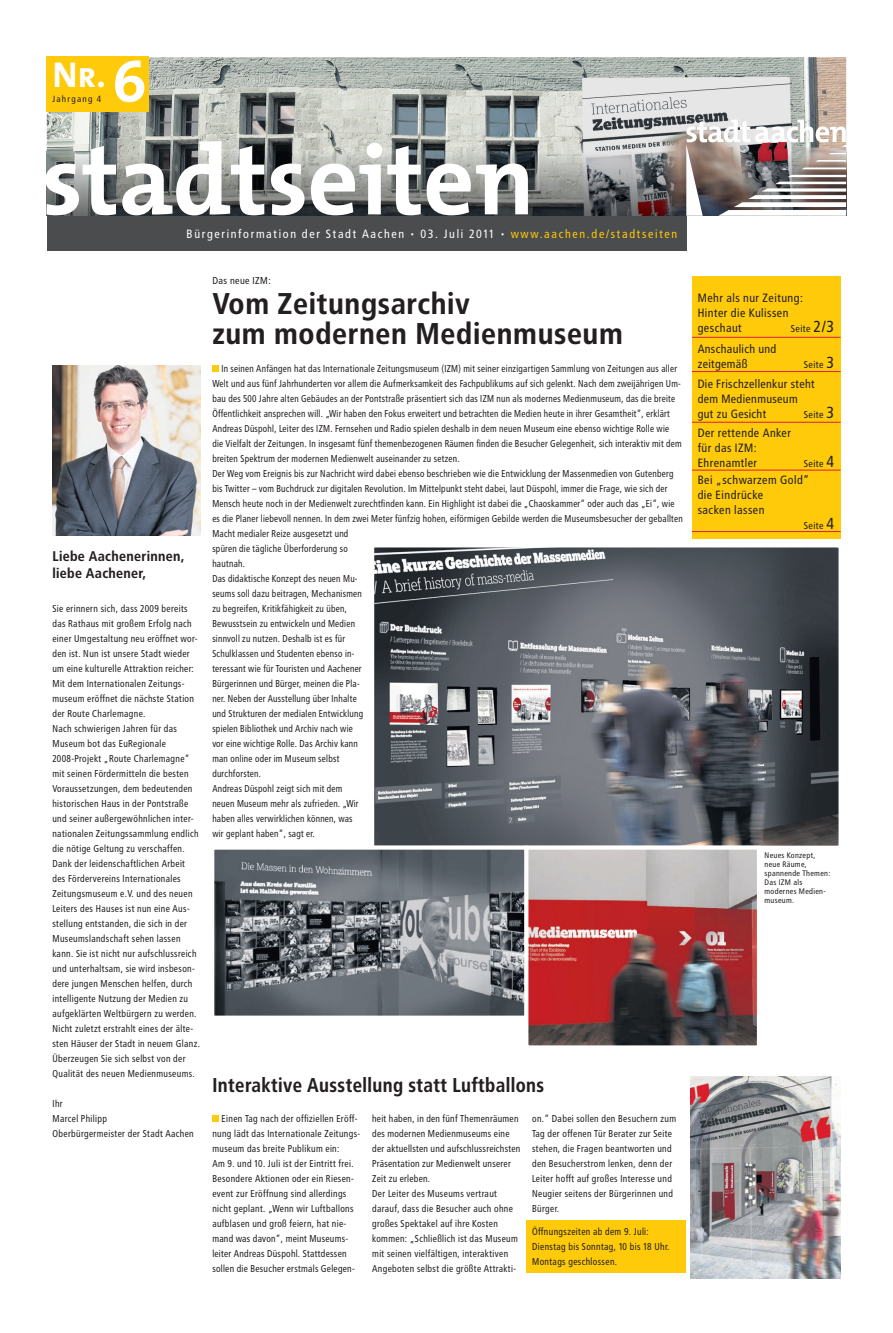
<style>
.page{position:relative;width:893px;height:1333px;background:#fff}
.page>*{position:absolute;margin:0;border:0;box-sizing:border-box;transform-origin:0 0}
.t1{font:700 100px "The Mix";letter-spacing:-.01em;color:#fff}
.t2{font:60px "The Mix Bold Caps";color:#fff}
.t3{font:36px "The Mix Bold Caps";color:#fff}
.t4{font:700 30px/30px "Transit";color:#231f20}
.t5{font:700 20px "Transit";color:#231f20;scale:.94 1}
.t6{font:700 14px/16.5px "Transit";color:#231f20}
.t7{font:12px/15px "Transit";color:#231f20}
.t8{font:12px "Transit";letter-spacing:.1em;color:#fff}
.t9{font:10px/15px "Transit";letter-spacing:-.01em;color:#231f20;scale:.94 1}
.t10{font:10px/15px "Transit";letter-spacing:-.01em;color:#231f20;scale:.91 1}
.t11{font:10px "Transit";letter-spacing:-.01em;color:#231f20}
.t12{font:9px "Transit";letter-spacing:.1em;color:#231f20}
.t13{font:8px/9px "Transit";color:#231f20}
.s1{color:#feca0a}
.s2{font-size:16px}
</style>
<div class="page">
<img style="left:52px;top:366px;width:149px;height:170px">
<img style="left:47px;top:57px;width:799px;height:94px">
<div style="left:212px;top:365px;width:7px;height:7px;background:#feca0a"></div>
<div style="left:212px;top:1115px;width:7px;height:7px;background:#feca0a"></div>
<div style="left:47px;top:215px;width:639px;height:36px;background:#4b4c4d"></div>
<div style="left:692px;top:277px;width:148px;height:262px;background:#feca0a"></div>
<hr style="left:692px;top:337px;width:148px;height:1px;background:#da1f3d">
<hr style="left:692px;top:371px;width:148px;height:1px;background:#da1f3d">
<hr style="left:692px;top:422px;width:148px;height:1px;background:#da1f3d">
<hr style="left:692px;top:470px;width:148px;height:1px;background:#da1f3d">
<hr style="left:692px;top:531px;width:148px;height:1px;background:#da1f3d">
<div style="left:47px;top:57px;width:102px;height:55px;background:#feca0a"></div>
<img style="left:47px;top:151px;width:639px;height:65px">
<svg style="left:686px;top:119px;width:160px;height:97px"></svg>
<img style="left:691px;top:1076px;width:149px;height:202px">
<img style="left:375px;top:548px;width:462px;height:296px">
<div style="left:370px;top:543px;width:472px;height:306px;border:4px solid #fff"></div>
<img style="left:215px;top:850px;width:308px;height:164px">
<div style="left:210px;top:845px;width:318px;height:174px;border:4px solid #fff"></div>
<img style="left:529px;top:850px;width:227px;height:194px">
<div style="left:524px;top:845px;width:237px;height:204px;border:4px solid #fff"></div>
<div style="left:526px;top:1219px;width:160px;height:53px;background:#feca0a"></div>
<h3 class="t3" style="left:52px;top:44px;width:55px">Nr.</h3>
<p class="t12" style="left:52px;top:93px;width:51px">Jahrgang 4</p>
<h2 class="t2" style="left:112px;top:31px;width:36px">6</h2>
<h1 class="t1" style="left:41px;top:97px;width:495px">stadtseiten</h1>
<p class="t8" style="left:187px;top:226px;width:493px">Bürgerinformation der Stadt Aachen • 03. Juli 2011 • <span class="s1">www.aachen.de/stadtseiten</span></p>
<p class="t11" style="left:212px;top:275px;width:60px">Das neue IZM:</p>
<h3 class="t4" style="left:212px;top:289px;width:413px">Vom Zeitungsarchiv<br>zum modernen Medienmuseum</h3>
<h3 class="t6" style="left:52px;top:548px;width:134px">Liebe Aachenerinnen, liebe Aachener,</h3>
<p class="t9" style="left:52px;top:601px;width:159px">Sie erinnern sich, dass 2009 bereits das Rathaus mit großem Erfolg nach einer Umgestaltung neu eröffnet wor&shy;den ist. Nun ist unsere Stadt wieder um eine kulturelle Attraktion reicher:<br>Mit dem Internationalen Zeitungs&shy;museum eröffnet die nächste Station der Route Charlemagne.<br>Nach schwierigen Jahren für das Museum bot das EuRegionale 2008-Projekt „Route Charlemagne“ mit seinen Fördermitteln die besten Voraussetzungen, dem bedeutenden historischen Haus in der Pontstraße und seiner außergewöhnlichen inter&shy;nationalen Zeitungssammlung endlich die nötige Geltung zu verschaffen.<br>Dank der leidenschaftlichen Arbeit des Fördervereins Internationales Zeitungsmuseum e.V. und des neuen Leiters des Hauses ist nun eine Aus&shy;stellung entstanden, die sich in der Museumslandschaft sehen lassen kann. Sie ist nicht nur aufschlussreich und unterhaltsam, sie wird insbeson&shy;dere jungen Menschen helfen, durch intelligente Nutzung der Medien zu aufgeklärten Weltbürgern zu werden.<br>Nicht zuletzt erstrahlt eines der älte&shy;sten Häuser der Stadt in neuem Glanz.<br>Überzeugen Sie sich selbst von der Qualität des neuen Medien museums.</p>
<p class="t9" style="left:52px;top:1096px;width:152px">Ihr<br>Marcel Philipp<br>Oberbürgermeister der Stadt Aachen</p>
<p class="t10" style="left:212px;top:361px;width:519px;text-indent:9px">In seinen Anfängen hat das Internationale Zeitungsmuseum (IZM) mit seiner einzigartigen Sammlung von Zeitungen aus aller Welt und aus fünf Jahrhunderten vor allem die Aufmerksamkeit des Fachpublikums auf sich gelenkt. Nach dem zweijährigen Um&shy;bau des 500 Jahre alten Gebäudes an der Pontstraße präsentiert sich das IZM nun als modernes Medienmuseum, das die breite Öffentlichkeit ansprechen will. „Wir haben den Fokus erweitert und betrachten die Medien heute in ihrer Gesamtheit“, erklärt Andreas Düspohl, Leiter des IZM. Fernsehen und Radio spielen deshalb in dem neuen Museum eine ebenso wichtige Rolle wie die Vielfalt der Zeitungen. In insgesamt fünf themenbezogenen Räumen finden die Besucher Gelegenheit, sich interaktiv mit dem breiten Spektrum der modernen Medienwelt auseinander zu setzen.<br>Der Weg vom Ereignis bis zur Nachricht wird dabei ebenso beschrieben wie die Entwicklung der Massenmedien von Gutenberg bis Twitter – vom Buchdruck zur digitalen Revolution. Im Mittelpunkt steht dabei, laut Düspohl, immer die Frage, wie sich der Mensch heute noch in der Medienwelt zurechtfinden kann. Ein Highlight ist dabei die „Chaoskammer“ oder auch das „Ei“, wie es die Planer liebevoll nennen. In dem zwei Meter fünfzig hohen, eiförmigen Gebilde werden die Museumsbesucher der geballten</p>
<p class="t10" style="left:212px;top:526px;width:168px">Macht medialer Reize ausgesetzt und spüren die tägliche Überforderung so hautnah.<br>Das didaktische Konzept des neuen Mu&shy;seums soll dazu beitragen, Mechanismen zu begreifen, Kritikfähigkeit zu üben, Bewusstsein zu entwickeln und Medien sinnvoll zu nutzen. Deshalb ist es für Schulklassen und Studenten ebenso in&shy;teressant wie für Touristen und Aachener Bürgerinnen und Bürger, meinen die Pla&shy;ner. Neben der Ausstellung über Inhalte und Strukturen der medialen Entwicklung spielen Bibliothek und Archiv nach wie vor eine wichtige Rolle. Das Archiv kann man online oder im Museum selbst durchforsten.<br>Andreas Düspohl zeigt sich mit dem neuen Museum mehr als zufrieden. „Wir haben alles verwirklichen können, was wir geplant haben“, sagt er.</p>
<h3 class="t5" style="left:212px;top:1072px;width:355px">Interaktive Ausstellung statt Luftballons</h3>
<p class="t9" style="left:212px;top:1111px;width:159px;text-indent:9px">Einen Tag nach der offiziellen Eröff&shy;nung lädt das Internationale Zeitungs&shy;museum das breite Publikum ein:<br>Am 9. und 10. Juli ist der Eintritt frei.<br>Besondere Aktionen oder ein Riesen&shy;event zur Eröffnung sind allerdings nicht geplant. „Wenn wir Luftballons aufblasen und groß feiern, hat nie&shy;mand was davon“, meint Museums&shy;leiter Andreas Düspohl. Stattdessen sollen die Besucher erstmals Gelegen-</p>
<p class="t9" style="left:372px;top:1111px;width:160px">heit haben, in den fünf Themenräumen des modernen Medienmuseums eine der aktuellsten und aufschlussreichsten Präsentation zur Medienwelt unserer Zeit zu erleben.<br>Der Leiter des Museums vertraut darauf, dass die Besucher auch ohne großes Spektakel auf ihre Kosten kommen: „Schließlich ist das Museum mit seinen vielfältigen, interaktiven Angeboten selbst die größte Attrakti-</p>
<p class="t9" style="left:532px;top:1111px;width:155px">on.“ Dabei sollen den Besuchern zum<br>Tag der offenen Tür Berater zur Seite stehen, die Fragen beantworten und den Besucherstrom lenken, denn der<br>Leiter hofft auf großes Interesse und<br>Neugier seitens der Bürgerinnen und<br>Bürger.</p>
<p class="t9" style="left:532px;top:1223px;width:148px">Öffnungszeiten ab dem 9. Juli:<br>Dienstag bis Sonntag, 10 bis 18 Uhr.<br>Montags geschlossen.</p>
<p class="t7" style="left:698px;top:290px;width:107px">Mehr als nur Zeitung:<br>Hinter die Kulissen geschaut</p>
<p class="t11" style="left:791px;top:323px;width:46px">Seite <span class="s2">2/3</span></p>
<p class="t7" style="left:698px;top:341px;width:81px">Anschaulich und zeitgemäß</p>
<p class="t11" style="left:804px;top:358px;width:33px">Seite <span class="s2">3</span></p>
<p class="t7" style="left:698px;top:377px;width:119px">Die Frischzellenkur steht dem Medienmuseum gut zu Gesicht</p>
<p class="t11" style="left:804px;top:409px;width:33px">Seite <span class="s2">3</span></p>
<p class="t7" style="left:698px;top:425px;width:95px">Der rettende Anker für das IZM:<br>Ehrenamtler</p>
<p class="t11" style="left:804px;top:457px;width:33px">Seite <span class="s2">4</span></p>
<p class="t7" style="left:698px;top:472px;width:114px">Bei „schwarzem Gold“ die Eindrücke<br>sacken lassen</p>
<p class="t11" style="left:804px;top:519px;width:33px">Seite <span class="s2">4</span></p>
<p class="t13" style="left:765px;top:851px;width:68px">Neues Konzept, neue Räume, spannende Themen:<br>Das IZM als modernes Medien&shy;museum.</p>
</div>
